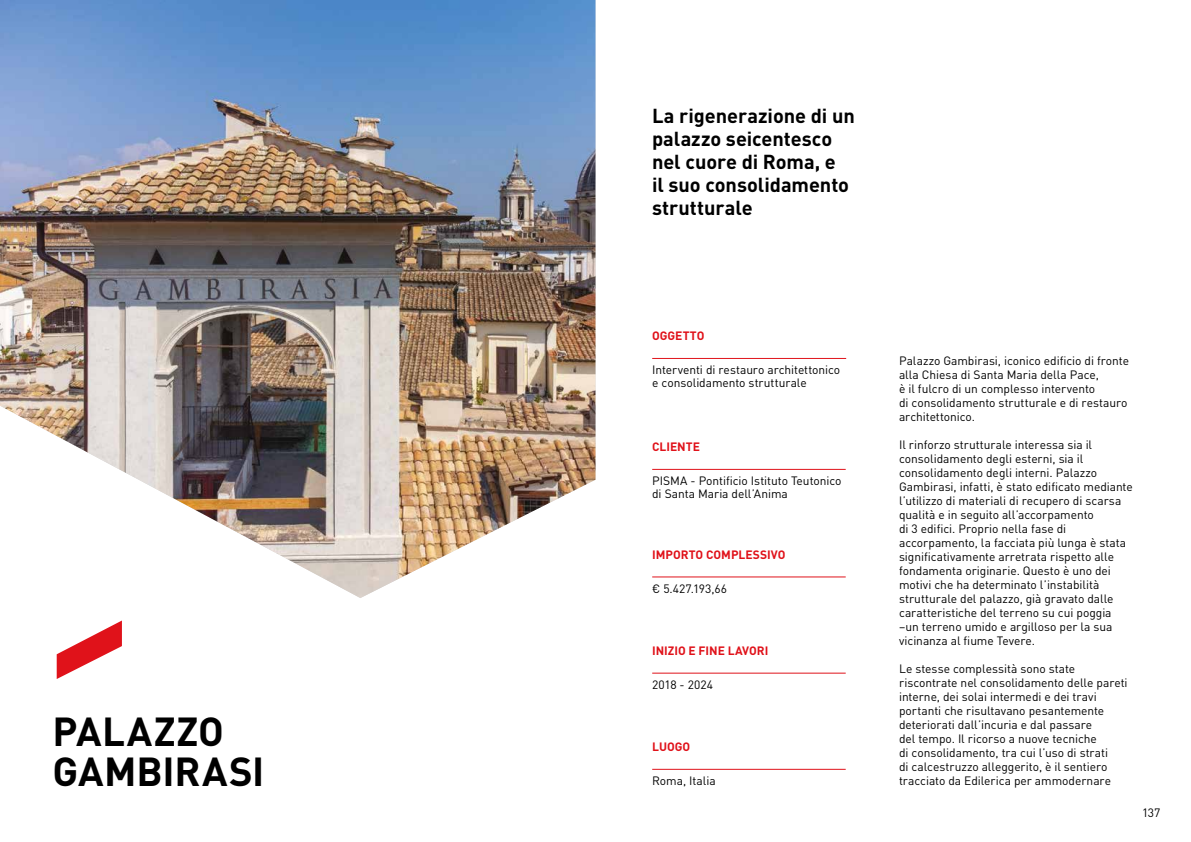
<style>
.page{position:relative;width:1191px;height:842px;background:#fff}
.page>*{position:absolute;margin:0;border:0;box-sizing:border-box;transform-origin:0 0}
.t1{font:700 40px/40px "DIN Pro";letter-spacing:.005em;color:#000}
.t2{font:700 20px/23px "DIN Pro";letter-spacing:-.005em;color:#000}
.t3{font:12px/14px "DIN Pro";letter-spacing:-.005em;color:#000}
.t4{font:700 12px "DIN Pro";color:#e0121a}
</style>
<div class="page">
<svg style="left:57px;top:620px;width:65px;height:59px"></svg>
<img style="left:0;top:0;width:595px;height:598px">
<hr style="left:652px;top:358px;width:194px;height:1px;background:#e0121a">
<hr style="left:652px;top:469px;width:193px;height:1px;background:#e0121a">
<hr style="left:652px;top:577px;width:193px;height:1px;background:#e0121a">
<hr style="left:652px;top:673px;width:193px;height:1px;background:#e0121a">
<hr style="left:652px;top:769px;width:193px;height:1px;background:#e0121a">
<h1 class="t1" style="left:53px;top:710px;width:213px">PALAZZO<br>GAMBIRASI</h1>
<h2 class="t2" style="left:652px;top:103px;width:204px">La rigenerazione di un palazzo seicentesco nel cuore di Roma, e<br>il suo consolidamento strutturale</h2>
<p class="t4" style="left:652px;top:328px;width:54px">OGGETTO</p>
<p class="t3" style="left:652px;top:363px;width:190px;line-height:13px">Interventi di restauro architettonico e consolidamento strutturale</p>
<p class="t4" style="left:652px;top:439px;width:49px">CLIENTE</p>
<p class="t3" style="left:652px;top:474px;width:191px;line-height:13px">PISMA - Pontificio Istituto Teutonico di Santa Maria dell’Anima</p>
<p class="t4" style="left:652px;top:546px;width:135px">IMPORTO COMPLESSIVO</p>
<p class="t3" style="left:652px;top:581px;width:76px">€ 5.427.193,66</p>
<p class="t4" style="left:652px;top:643px;width:118px">INIZIO E FINE LAVORI</p>
<p class="t3" style="left:652px;top:677px;width:62px">2018 - 2024</p>
<p class="t4" style="left:652px;top:739px;width:39px">LUOGO</p>
<p class="t3" style="left:652px;top:773px;width:65px">Roma, Italia</p>
<p class="t3" style="left:899px;top:353px;width:231px">Palazzo Gambirasi, iconico edificio di fronte alla Chiesa di Santa Maria della Pace,<br>è il fulcro di un complesso intervento<br>di consolidamento strutturale e di restauro architettonico.</p>
<p class="t3" style="left:899px;top:437px;width:235px">Il rinforzo strutturale interessa sia il consolidamento degli esterni, sia il consolidamento degli interni. Palazzo Gambirasi, infatti, è stato edificato mediante l’utilizzo di materiali di recupero di scarsa qualità e in seguito all’accorpamento<br>di 3 edifici. Proprio nella fase di accorpamento, la facciata più lunga è stata significativamente arretrata rispetto alle fondamenta originarie. Questo è uno dei motivi che ha determinato l’instabilità strutturale del palazzo, già gravato dalle caratteristiche del terreno su cui poggia –un terreno umido e argilloso per la sua vicinanza al fiume Tevere.</p>
<p class="t3" style="left:899px;top:661px;width:230px">Le stesse complessità sono state riscontrate nel consolidamento delle pareti interne, dei solai intermedi e dei travi portanti che risultavano pesantemente deteriorati dall’incuria e dal passare<br>del tempo. Il ricorso a nuove tecniche<br>di consolidamento, tra cui l’uso di strati<br>di calcestruzzo alleggerito, è il sentiero tracciato da Edilerica per ammodernare</p>
<p class="t3" style="left:1142px;top:805px;width:20px">137</p>
</div>
